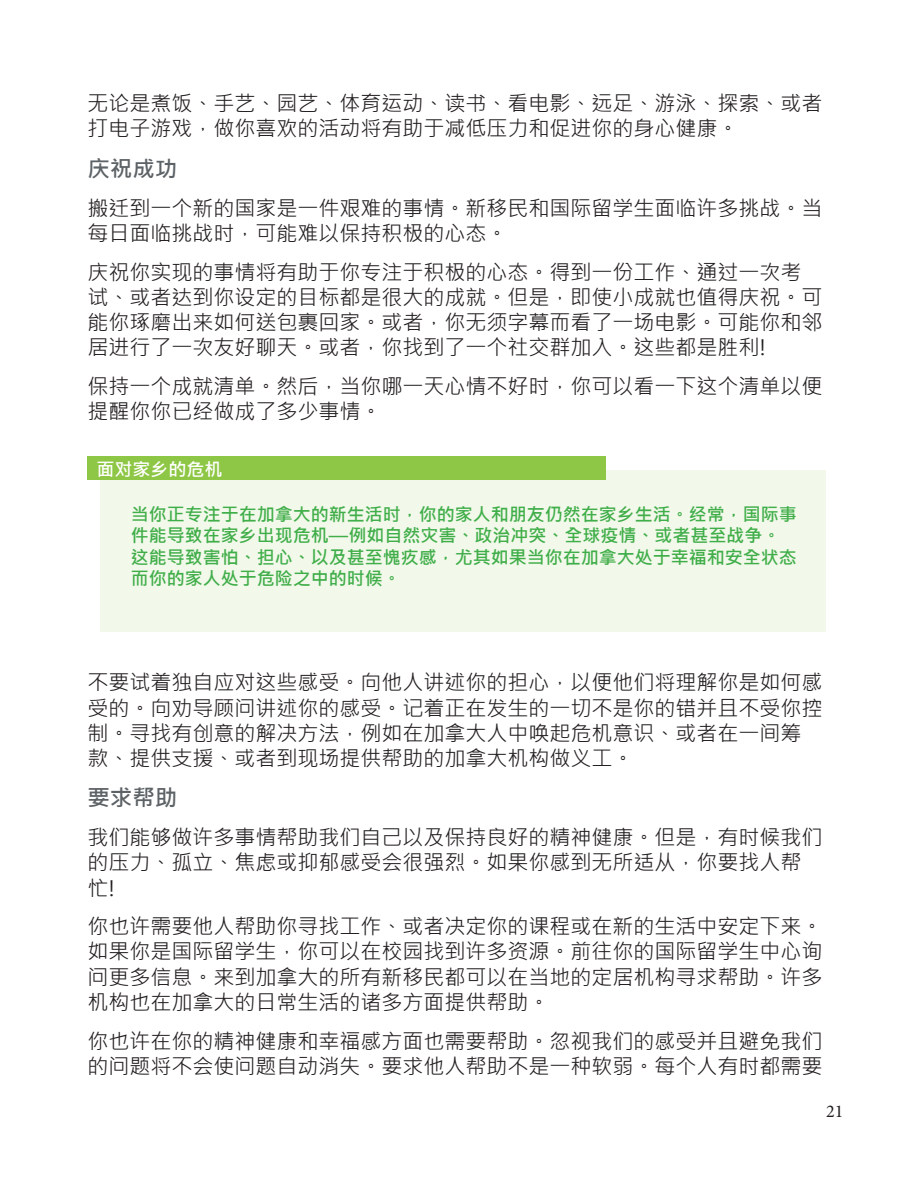
<style>
.page{position:relative;width:918px;height:1188px;background:#fff}
.page>*{position:absolute;margin:0;border:0;box-sizing:border-box;transform-origin:0 0}
.Sub-sub{font:700 22.5px "Microsoft Jheng Hei";color:#5d6266}
.Body-SC{font:21px/25.2px "Microsoft Jheng Hei";color:#231f20}
.Body-MH{font:700 18px/21.6px "Microsoft Jheng Hei";color:#40ae49}
.Body-MH-2{font:700 18px "Microsoft Jheng Hei";color:#fff}
.t1{font:18px "Minion Pro";color:#231f20}
</style>
<div class="page">
<div style="left:100px;top:470px;width:726px;height:162px;background:#f2f8ea"></div>
<div style="left:87px;top:457px;width:519px;height:23px;background:#8ec745"></div>
<p class="Body-SC" style="left:87px;top:91px;width:737px">无论是煮饭、手艺、园艺、体育运动、读书、看电影、远足、游泳、探索、或者打电子游戏，做你喜欢的活动将有助于减低压力和促进你的身心健康。</p>
<p class="Sub-sub" style="left:87px;top:155px;width:91px">庆祝成功</p>
<p class="Body-SC" style="left:87px;top:195px;width:737px">搬迁到一个新的国家是一件艰难的事情。新移民和国际留学生面临许多挑战。当每日面临挑战时，可能难以保持积极的心态。</p>
<p class="Body-SC" style="left:87px;top:259px;width:737px">庆祝你实现的事情将有助于你专注于积极的心态。得到一份工作、通过一次考试、或者达到你设定的目标都是很大的成就。但是，即使小成就也值得庆祝。可能你琢磨出来如何送包裹回家。或者，你无须字幕而看了一场电影。可能你和邻居进行了一次友好聊天。或者，你找到了一个社交群加入。这些都是胜利!</p>
<p class="Body-SC" style="left:87px;top:374px;width:737px">保持一个成就清单。然后，当你哪一天心情不好时，你可以看一下这个清单以便提醒你你已经做成了多少事情。</p>
<p class="Body-MH-2" style="left:97px;top:458px;width:127px">面对家乡的危机</p>
<p class="Body-MH" style="left:131px;top:503px;width:667px">当你正专注于在加拿大的新生活时，你的家人和朋友仍然在家乡生活。经常，国际事件能导致在家乡出现危机—例如自然灾害、政治冲突、全球疫情、或者甚至战争。这能导致害怕、担心、以及甚至愧疚感，尤其如果当你在加拿大处于幸福和安全状态而你的家人处于危险之中的时候。</p>
<p class="Body-SC" style="left:87px;top:670px;width:737px">不要试着独自应对这些感受。向他人讲述你的担心，以便他们将理解你是如何感受的。向劝导顾问讲述你的感受。记着正在发生的一切不是你的错并且不受你控制。寻找有创意的解决方法，例如在加拿大人中唤起危机意识、或者在一间筹款、提供支援、或者到现场提供帮助的加拿大机构做义工。</p>
<p class="Sub-sub" style="left:87px;top:784px;width:91px">要求帮助</p>
<p class="Body-SC" style="left:87px;top:825px;width:737px">我们能够做许多事情帮助我们自己以及保持良好的精神健康。但是，有时候我们的压力、孤立、焦虑或抑郁感受会很强烈。如果你感到无所适从，你要找人帮忙!</p>
<p class="Body-SC" style="left:87px;top:914px;width:737px;text-align:justify">你也许需要他人帮助你寻找工作、或者决定你的课程或在新的生活中安定下来。如果你是国际留学生，你可以在校园找到许多资源。前往你的国际留学生中心询问更多信息。来到加拿大的所有新移民都可以在当地的定居机构寻求帮助。许多机构也在加拿大的日常生活的诸多方面提供帮助。</p>
<p class="Body-SC" style="left:87px;top:1028px;width:737px">你也许在你的精神健康和幸福感方面也需要帮助。忽视我们的感受并且避免我们的问题将不会使问题自动消失。要求他人帮助不是一种软弱。每个人有时都需要</p>
<p class="t1" style="left:826px;top:1099px;width:19px">21</p>
</div>
